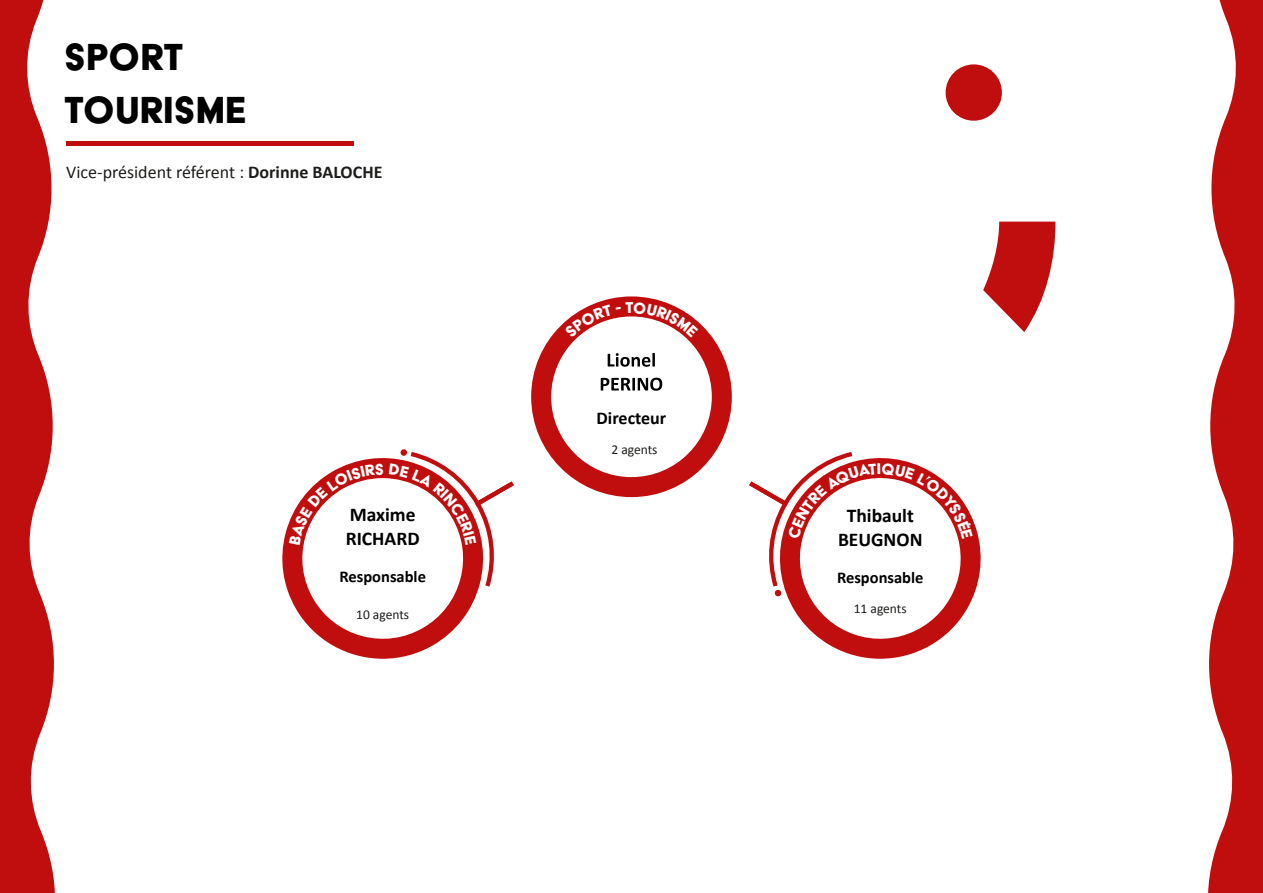
<style>
.page{position:relative;width:1263px;height:893px;background:#fff}
.page>*{position:absolute;margin:0;border:0;box-sizing:border-box;transform-origin:0 0}
.t1{font:43.5px/52.2px "Acier BAT Text Solid";color:#000}
.t2{font:700 19.5px/23.4px "Calibri";color:#000}
.t3{font:18px "Calibri";color:#1d1d1b}
.t4{font:700 18px "Calibri";color:#000}
.t5{font:700 16.5px "Calibri";color:#000}
.t6{font:13.5px "Calibri";color:#1d1d1b}
.s1{font-weight:700}
</style>
<div class="page">
<svg style="left:1208px;top:0;width:55px;height:893px;fill:#c00d0d"></svg>
<svg style="left:946px;top:64px;width:56px;height:57px"></svg>
<svg style="left:983px;top:222px;width:72px;height:110px"></svg>
<svg style="left:0;top:0;width:55px;height:893px;fill:#c00d0d"></svg>
<hr style="left:66px;top:142px;width:288px;height:4px;background:#c00d0d">
<svg style="left:531px;top:296px;width:201px;height:201px"></svg>
<svg style="left:282px;top:449px;width:232px;height:210px"></svg>
<svg style="left:749px;top:452px;width:232px;height:207px"></svg>
<h1 class="t1" style="left:64px;top:31px;width:183px">SPORT<br>TOURISME</h1>
<p class="t3" style="left:66px;top:160px;width:318px">Vice-président référent : <span class="s1">Dorinne BALOCHE</span></p>
<p class="t2" style="left:346px;top:502px;width:75px">Maxime<br>RICHARD</p>
<p class="t5" style="left:339px;top:565px;width:88px">Responsable</p>
<p class="t6" style="left:356px;top:605px;width:54px">10 agents</p>
<p class="t4" style="left:597px;top:405px;width:71px">Directeur</p>
<p class="t6" style="left:611px;top:440px;width:48px">2 agents</p>
<p class="t2" style="left:838px;top:503px;width:86px;text-align:center">Thibault<br>BEUGNON</p>
<p class="t5" style="left:837px;top:566px;width:88px">Responsable</p>
<p class="t6" style="left:854px;top:599px;width:54px">11 agents</p>
</div>
